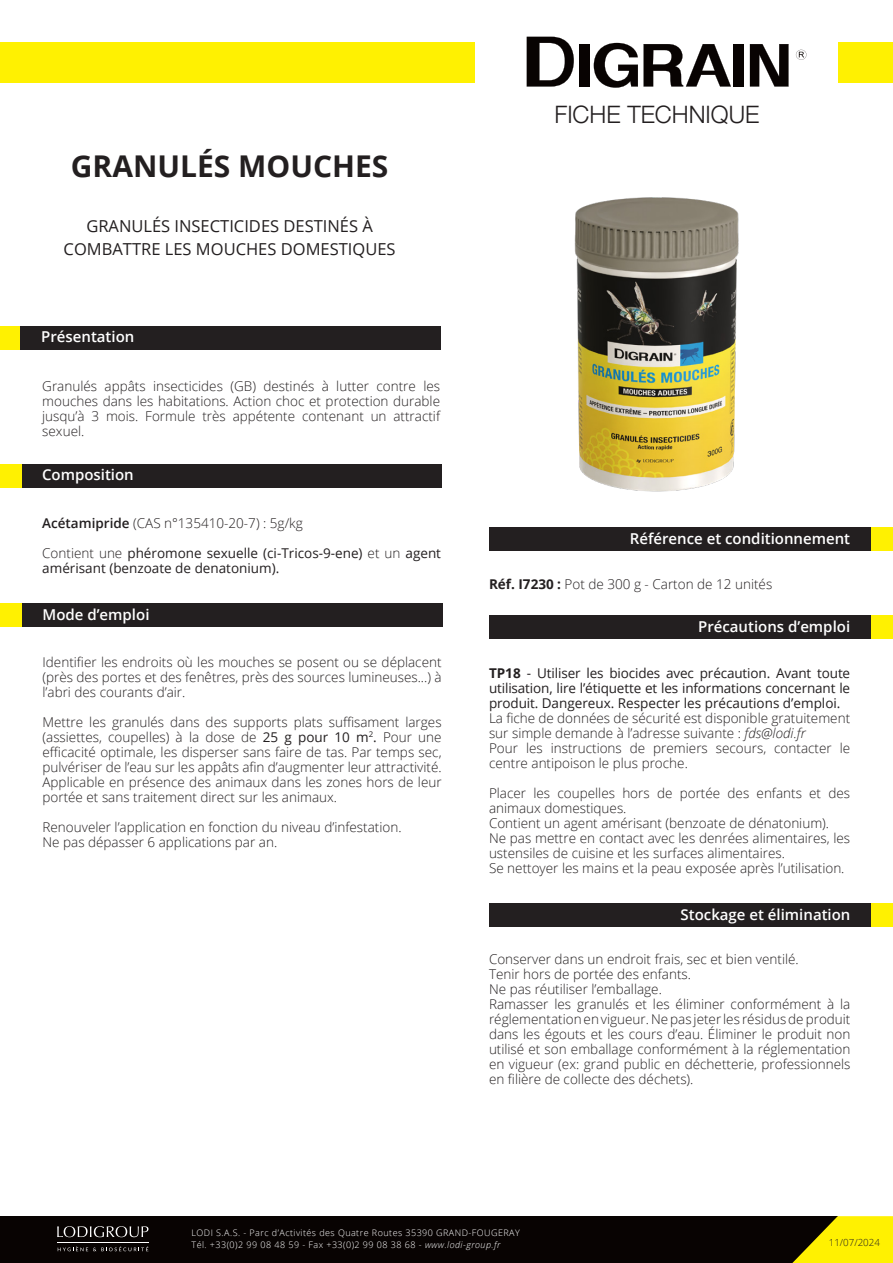
<style>
.page{position:relative;width:893px;height:1263px;background:#fff}
.page>*{position:absolute;margin:0;border:0;box-sizing:border-box;transform-origin:0 0}
.t1{font:700 30px "Open Sans";color:#231f20}
.t2{font:300 24px "Helvetica Neue";color:#231f20}
.t3{font:16.5px/22.5px "Open Sans";color:#231f20;text-align:center}
.t4{font:600 15px "Open Sans";color:#fff}
.t5{font:300 13.5px/15px "Open Sans";color:#231f20}
.t6{font:13.5px/15px "Open Sans";color:#231f20;text-align:justify}
.t7{font:300 9.75px "Open Sans";color:#231f20}
.t8{font:300 9px/12px "Open Sans";letter-spacing:.05em;color:#fff}
.s1{font-weight:600}
.s2{font-weight:300}
.s3{font-weight:400}
.s4{font-weight:700}
.s5{font-style:italic}
</style>
<div class="page">
<div style="left:0;top:42px;width:475px;height:41px;background:#fff101"></div>
<div style="left:839px;top:42px;width:54px;height:41px;background:#fff101"></div>
<div style="left:489px;top:527px;width:404px;height:24px;background:#231f20"></div>
<div style="left:0;top:326px;width:441px;height:23px;background:#231f20"></div>
<div style="left:0;top:326px;width:20px;height:23px;background:#fff101"></div>
<div style="left:872px;top:527px;width:21px;height:24px;background:#fff101"></div>
<div style="left:489px;top:615px;width:404px;height:24px;background:#231f20"></div>
<div style="left:872px;top:616px;width:21px;height:23px;background:#fff101"></div>
<div style="left:0;top:603px;width:442px;height:23px;background:#231f20"></div>
<div style="left:0;top:603px;width:21px;height:23px;background:#fff101"></div>
<svg style="left:527px;top:37px;width:216px;height:51px"></svg>
<svg style="left:750px;top:44px;width:38px;height:43px"></svg>
<svg style="left:796px;top:50px;width:10px;height:10px"></svg>
<div style="left:0;top:464px;width:442px;height:24px;background:#231f20"></div>
<div style="left:0;top:464px;width:21px;height:24px;background:#fff101"></div>
<div style="left:489px;top:903px;width:404px;height:23px;background:#231f20"></div>
<div style="left:872px;top:903px;width:21px;height:23px;background:#fff101"></div>
<div style="left:0;top:1216px;width:838px;height:47px;background:#080302"></div>
<svg style="left:792px;top:1216px;width:101px;height:47px"></svg>
<svg style="left:57px;top:1226px;width:91px;height:11px"></svg>
<svg style="left:58px;top:1246px;width:90px;height:5px"></svg>
<hr style="left:57px;top:1242px;width:91px;height:1px;background:#fff">
<img style="left:574px;top:197px;width:165px;height:295px">
<h1 class="t1" style="left:71px;top:145px;width:319px">GRANULÉS MOUCHES</h1>
<p class="t3" style="left:64px;top:214px;width:334px">GRANULÉS INSECTICIDES DESTINÉS À<br>COMBATTRE LES MOUCHES DOMESTIQUES</p>
<p class="t4" style="left:41px;top:326px;width:95px">Présentation</p>
<p class="t5" style="left:42px;top:379px;width:399px;text-align:justify">Granulés appâts insecticides (GB) destinés à lutter contre les mouches dans les habitations. Action choc et protection durable jusqu’à 3 mois. Formule très appétente contenant un attractif sexuel.</p>
<p class="t4" style="left:42px;top:464px;width:93px">Composition</p>
<p class="t5" style="left:42px;top:515px;width:262px"><span class="s1">Acétamipride</span> (CAS n°135410-20-7) : 5g/kg</p>
<p class="t6" style="left:42px;top:545px;width:400px"><span class="s2">Contient une</span> phéromone sexuelle (ci-Tricos-9-ene) <span class="s2">et un</span> agent amérisant (benzoate de denatonium).</p>
<p class="t4" style="left:43px;top:604px;width:108px">Mode d’emploi</p>
<p class="t5" style="left:43px;top:654px;width:401px;text-align:justify">Identifier les endroits où les mouches se posent ou se déplacent (près des portes et des fenêtres, près des sources lumineuses...) à l’abri des courants d’air.</p>
<p class="t5" style="left:43px;top:714px;width:401px;text-align:justify">Mettre les granulés dans des supports plats suffisament larges (assiettes, coupelles) à la dose de <span class="s3">25 g pour 10 m</span><sup>2</sup><span class="s3">.</span> Pour une efficacité optimale, les disperser sans faire de tas. Par temps sec, pulvériser de l’eau sur les appâts afin d’augmenter leur attractivité.<br>Applicable en présence des animaux dans les zones hors de leur portée et sans traitement direct sur les animaux.</p>
<p class="t5" style="left:43px;top:819px;width:361px">Renouveler l’application en fonction du niveau d’infestation.<br>Ne pas dépasser 6 applications par an.</p>
<h2 class="t2" style="left:554px;top:95px;width:206px">FICHE TECHNIQUE</h2>
<p class="t4" style="left:630px;top:528px;width:222px">Référence et conditionnement</p>
<p class="t5" style="left:489px;top:576px;width:285px"><span class="s4">Réf. I7230 :</span> Pot de 300 g - Carton de 12 unités</p>
<p class="t4" style="left:698px;top:617px;width:154px">Précautions d’emploi</p>
<p class="t6" style="left:489px;top:665px;width:363px"><span class="s4">TP18</span> - Utiliser les biocides avec précaution. Avant toute utilisation, lire l’étiquette et les informations concernant le produit. Dangereux. Respecter les précautions d’emploi.</p>
<p class="t5" style="left:489px;top:710px;width:363px">La fiche de données de sécurité est disponible gratuitement sur simple demande à l’adresse suivante : <span class="s5">fds@lodi.fr<br></span>Pour les instructions de premiers secours, contacter le centre antipoison le plus proche.</p>
<p class="t5" style="left:489px;top:785px;width:363px">Placer les coupelles hors de portée des enfants et des animaux domestiques.<br>Contient un agent amérisant (benzoate de dénatonium).<br>Ne pas mettre en contact avec les denrées alimentaires, les ustensiles de cuisine et les surfaces alimentaires.<br>Se nettoyer les mains et la peau exposée après l’utilisation.</p>
<p class="t4" style="left:681px;top:904px;width:171px">Stockage et élimination</p>
<p class="t5" style="left:489px;top:951px;width:363px">Conserver dans un endroit frais, sec et bien ventilé.<br>Tenir hors de portée des enfants.<br>Ne pas réutiliser l’emballage.<br>Ramasser les granulés et les éliminer conformément à la réglementation en vigueur. Ne pas jeter les résidus de produit dans les égouts et les cours d’eau. Éliminer le produit non utilisé et son emballage conformément à la réglementation en vigueur (ex: grand public en déchetterie, professionnels en filière de collecte des déchets).</p>
<p class="t8" style="left:192px;top:1227px;width:330px">LODI S.A.S. - Parc d’Activités des Quatre Routes 35390 GRAND-FOUGERAY<br>Tél. +33(0)2 99 08 48 59 - Fax +33(0)2 99 08 38 68 - <span class="s5">www.lodi-group.fr</span></p>
<p class="t7" style="left:829px;top:1236px;width:53px">11/07/2024</p>
</div>
